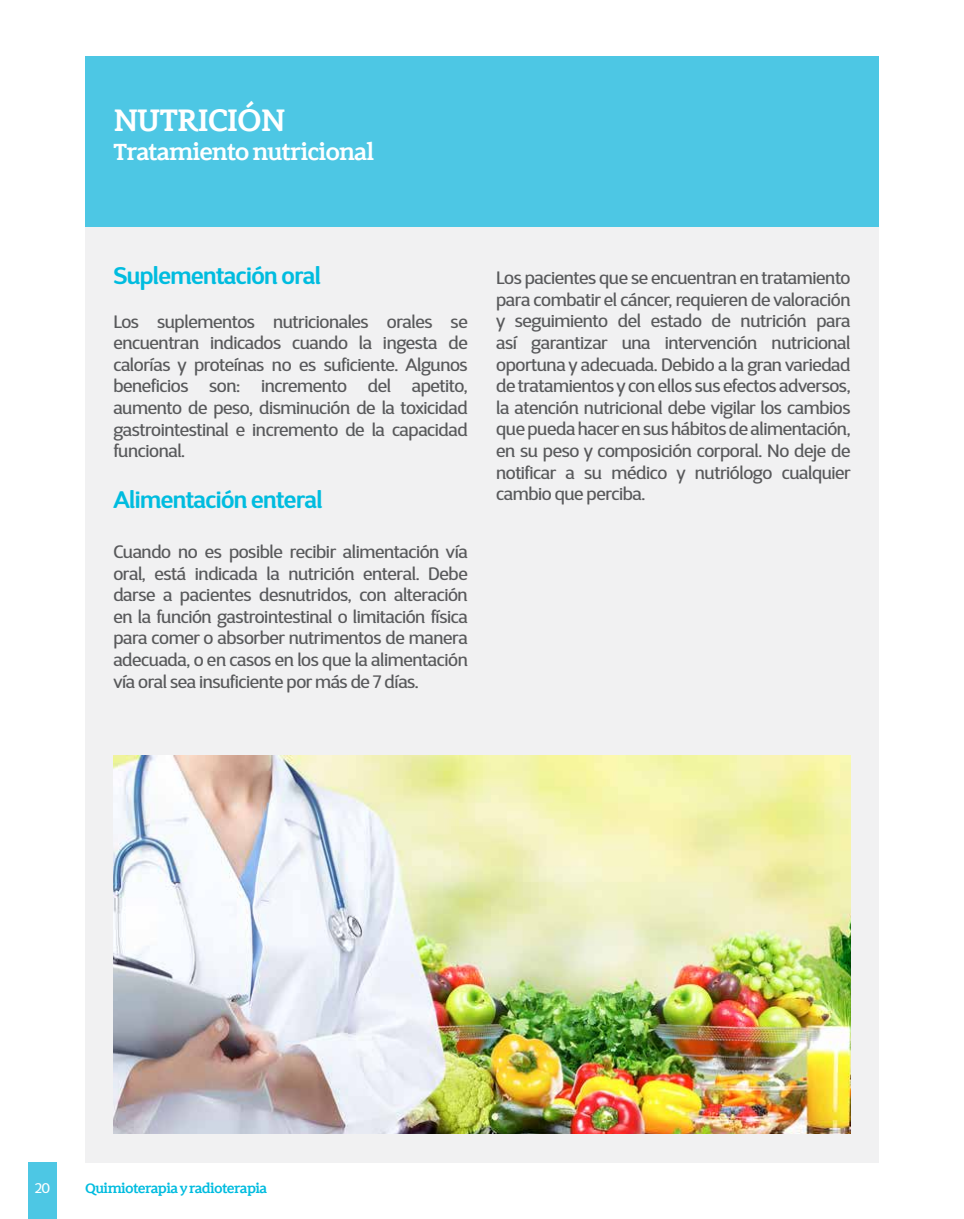
<style>
.page{position:relative;width:964px;height:1219px;background:#fff}
.page>*{position:absolute;margin:0;border:0;box-sizing:border-box;transform-origin:0 0}
.t1{font:700 32px "Filo Pro";letter-spacing:-.04em;color:#fff}
.t2{font:600 24px "D Sari";letter-spacing:-.025em;color:#00bcdf}
.t3{font:700 24px "Filo Pro";letter-spacing:-.04em;color:#fff}
.t4{font:18px/21.6px "D Sari";letter-spacing:-.025em;color:#58595b;text-align:justify}
.t5{font:700 14px "Filo Pro";letter-spacing:-.04em;color:#00bcdf}
.t6{font:14px "D Sari";color:#fff}
</style>
<div class="page">
<div style="left:85px;top:227px;width:794px;height:935px;background:#f1f1f2"></div>
<div style="left:28px;top:1162px;width:29px;height:57px;background:#4dc7e4"></div>
<div style="left:85px;top:57px;width:794px;height:170px;background:#4dc7e4"></div>
<img style="left:113px;top:756px;width:737px;height:378px">
<h1 class="t1" style="left:113px;top:99px;width:174px">NUTRICIÓN</h1>
<h2 class="t3" style="left:113px;top:136px;width:262px">Tratamiento nutricional</h2>
<h2 class="t2" style="left:113px;top:261px;width:209px">Suplementación oral</h2>
<p class="t4" style="left:113px;top:310px;width:356px">Los suplementos nutricionales orales se encuentran indicados cuando la ingesta de calorías y proteínas no es suficiente. Algunos beneficios son: incremento del apetito, aumento de peso, disminución de la toxicidad gastrointestinal e incremento de la capacidad funcional.</p>
<h2 class="t2" style="left:113px;top:484px;width:211px">Alimentación enteral</h2>
<p class="t4" style="left:113px;top:541px;width:356px">Cuando no es posible recibir alimentación vía oral, está indicada la nutrición enteral. Debe darse a pacientes desnutridos, con alteración en la función gastrointestinal o limitación física para comer o absorber nutrimentos de manera adecuada, o en casos en los que la alimentación vía oral sea insuficiente por más de 7 días.</p>
<p class="t4" style="left:496px;top:267px;width:356px">Los pacientes que se encuentran en tratamiento para combatir el cáncer, requieren de valoración y seguimiento del estado de nutrición para así garantizar una intervención nutricional oportuna y adecuada. Debido a la gran variedad de tratamientos y con ellos sus efectos adversos, la atención nutricional debe vigilar los cambios que pueda hacer en sus hábitos de alimentación, en su peso y composición corporal. No deje de notificar a su médico y nutriólogo cualquier cambio que perciba.</p>
<p class="t6" style="left:35px;top:1179px;width:17px">20</p>
<p class="t5" style="left:85px;top:1179px;width:184px">Quimioterapia y radioterapia</p>
</div>
